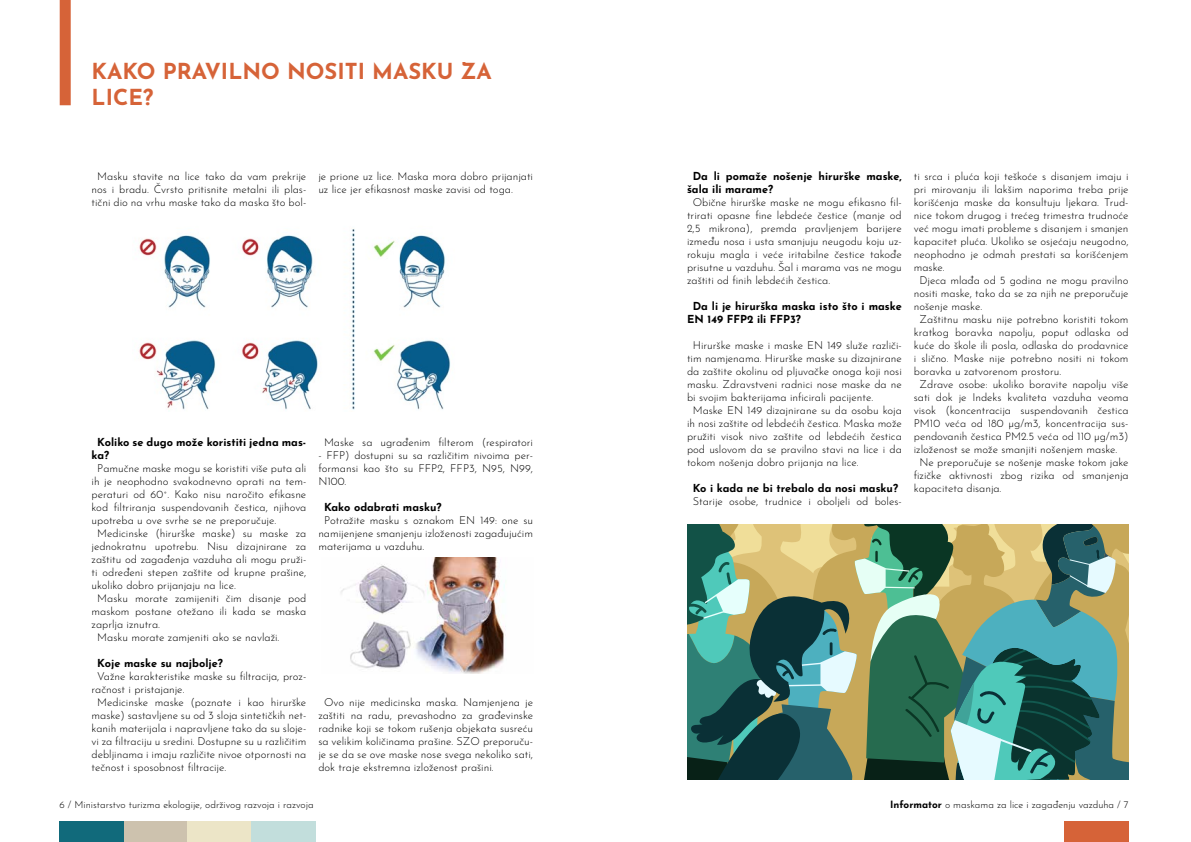
<style>
.page{position:relative;width:1191px;height:842px;background:#fff}
.page>*{position:absolute;margin:0;border:0;box-sizing:border-box;transform-origin:0 0}
.t1{font:700 22px/26.4px "Josefin Sans";color:#d66338}
.t2{font:300 11px/13px "Josefin Sans";color:#000;text-align:justify}
.t3{font:700 11px/13px "Josefin Sans";color:#000}
.t4{font:300 10px "Josefin Sans";color:#000}
.s1{font-weight:700}
</style>
<div class="page">
<div style="left:124px;top:821px;width:64px;height:21px;background:#cdc2ae"></div>
<div style="left:60px;top:821px;width:64px;height:21px;background:#116a7b"></div>
<div style="left:188px;top:821px;width:64px;height:21px;background:#ece5c7"></div>
<div style="left:252px;top:821px;width:64px;height:21px;background:#c2dedc"></div>
<div style="left:1064px;top:821px;width:64px;height:21px;background:#d66338"></div>
<div style="left:60px;top:0;width:11px;height:105px;background:#d66338"></div>
<img style="left:139px;top:229px;width:312px;height:181px">
<img style="left:340px;top:557px;width:166px;height:117px">
<svg style="left:687px;top:524px;width:441px;height:256px;background:#62886f"></svg>
<h1 class="t1" style="left:92px;top:56px;width:402px">KAKO PRAVILNO NOSITI MASKU ZA<br>LICE?</h1>
<p class="t2" style="left:92px;top:168px;width:216px;text-align:center">Masku stavite na lice tako da vam prekrije nos i bradu. Čvrsto pritisnite metalni ili plas&shy;tični dio na vrhu maske tako da maska što bol-</p>
<p class="t2" style="left:318px;top:168px;width:216px">je prione uz lice. Maska mora dobro prijanjati uz lice jer efikasnost maske zavisi od toga.</p>
<p class="t3" style="left:687px;top:168px;width:216px;text-indent:6px">Da li pomaže nošenje hirurške maske, šala ili marame?</p>
<p class="t2" style="left:687px;top:195px;width:216px;text-indent:6px">Obične hirurške maske ne mogu efikasno fil&shy;trirati opasne fine lebdeće čestice (manje od 2,5 mikrona), premda pravljenjem barijere između nosa i usta smanjuju neugodu koju uz&shy;rokuju magla i veće iritabilne čestice takođe prisutne u vazduhu. Šal i marama vas ne mogu zaštiti od finih lebdećih čestica.</p>
<p class="t3" style="left:687px;top:299px;width:216px;text-indent:6px">Da li je hirurška maska isto što i maske<br>EN 149 FFP2 ili FFP3?</p>
<p class="t2" style="left:692px;top:338px;width:211px">Hirurške maske i maske EN 149 služe različi-</p>
<p class="t2" style="left:687px;top:351px;width:216px">tim namjenama. Hirurške maske su dizajnirane</p>
<p class="t2" style="left:687px;top:364px;width:216px">da zaštite okolinu od pljuvačke onoga koji nosi</p>
<p class="t2" style="left:687px;top:377px;width:216px">masku. Zdravstveni radnici nose maske da ne</p>
<p class="t2" style="left:687px;top:390px;width:188px">bi svojim bakterijama inficirali pacijente.</p>
<p class="t2" style="left:692px;top:403px;width:211px">Maske EN 149 dizajnirane su da osobu koja</p>
<p class="t2" style="left:687px;top:416px;width:216px">ih nosi zaštite od lebdećih čestica. Maska može</p>
<p class="t2" style="left:687px;top:429px;width:216px">pružiti visok nivo zaštite od lebdećih čestica</p>
<p class="t2" style="left:687px;top:442px;width:216px">pod uslovom da se pravilno stavi na lice i da</p>
<p class="t2" style="left:687px;top:455px;width:173px">tokom nošenja dobro prijanja na lice.</p>
<p class="t3" style="left:692px;top:481px;width:207px">Ko i kada ne bi trebalo da nosi masku?</p>
<p class="t2" style="left:692px;top:494px;width:211px">Starije osobe, trudnice i oboljeli od boles-</p>
<p class="t3" style="left:92px;top:435px;width:216px;text-indent:6px">Koliko se dugo može koristiti jedna mas&shy;ka?</p>
<p class="t2" style="left:97px;top:461px;width:211px">Pamučne maske mogu se koristiti više puta ali</p>
<p class="t2" style="left:92px;top:474px;width:216px">ih je neophodno svakodnevno oprati na tem-</p>
<p class="t2" style="left:92px;top:487px;width:216px">peraturi od 60˚. Kako nisu naročito efikasne</p>
<p class="t2" style="left:92px;top:500px;width:216px">kod filtriranja suspendovanih čestica, njihova</p>
<p class="t2" style="left:92px;top:513px;width:186px">upotreba u ove svrhe se ne preporučuje.</p>
<p class="t2" style="left:97px;top:526px;width:211px">Medicinske (hirurške maske) su maske za</p>
<p class="t2" style="left:92px;top:539px;width:216px">jednokratnu upotrebu. Nisu dizajnirane za</p>
<p class="t2" style="left:92px;top:552px;width:216px">zaštitu od zagađenja vazduha ali mogu pruži-</p>
<p class="t2" style="left:92px;top:565px;width:216px">ti određeni stepen zaštite od krupne prašine,</p>
<p class="t2" style="left:92px;top:578px;width:146px">ukoliko dobro prijanjaju na lice.</p>
<p class="t2" style="left:97px;top:591px;width:211px">Masku morate zamijeniti čim disanje pod</p>
<p class="t2" style="left:92px;top:604px;width:216px">maskom postane otežano ili kada se maska</p>
<p class="t2" style="left:92px;top:617px;width:70px">zaprlja iznutra.</p>
<p class="t2" style="left:97px;top:630px;width:184px">Masku morate zamjeniti ako se navlaži.</p>
<p class="t3" style="left:97px;top:656px;width:127px">Koje maske su najbolje?</p>
<p class="t2" style="left:97px;top:669px;width:211px">Važne karakteristike maske su filtracija, proz-</p>
<p class="t2" style="left:92px;top:682px;width:94px">račnost i pristajanje.</p>
<p class="t2" style="left:97px;top:695px;width:211px">Medicinske maske (poznate i kao hirurške</p>
<p class="t2" style="left:92px;top:708px;width:216px">maske) sastavljene su od 3 sloja sintetičkih net-</p>
<p class="t2" style="left:92px;top:721px;width:216px">kanih materijala i napravljene tako da su sloje-</p>
<p class="t2" style="left:92px;top:734px;width:216px">vi za filtraciju u sredini. Dostupne su u različitim</p>
<p class="t2" style="left:92px;top:747px;width:216px">debljinama i imaju različite nivoe otpornosti na</p>
<p class="t2" style="left:92px;top:760px;width:136px">tečnost i sposobnost filtracije.</p>
<p class="t2" style="left:324px;top:435px;width:211px">Maske sa ugrađenim filterom (respiratori</p>
<p class="t2" style="left:318px;top:448px;width:216px">- FFP) dostupni su sa različitim nivoima per&shy;formansi kao što su FFP2, FFP3, N95, N99, N100.</p>
<p class="t3" style="left:324px;top:500px;width:119px">Kako odabrati masku?</p>
<p class="t2" style="left:318px;top:513px;width:216px;text-indent:6px">Potražite masku s oznakom EN 149: one su namijenjene smanjenju izloženosti zagađujućim materijama u vazduhu.</p>
<p class="t2" style="left:318px;top:695px;width:216px;text-indent:6px">Ovo nije medicinska maska. Namjenjena je zaštiti na radu, prevashodno za građevinske radnike koji se tokom rušenja objekata susreću sa velikim količinama prašine. SZO preporuču&shy;je se da se ove maske nose svega nekoliko sati, dok traje ekstremna izloženost prašini.</p>
<p class="t2" style="left:914px;top:169px;width:216px">ti srca i pluća koji teškoće s disanjem imaju i</p>
<p class="t2" style="left:914px;top:182px;width:216px">pri mirovanju ili lakšim naporima treba prije</p>
<p class="t2" style="left:914px;top:195px;width:216px">korišćenja maske da konsultuju ljekara. Trud-</p>
<p class="t2" style="left:914px;top:208px;width:216px">nice tokom drugog i trećeg trimestra trudnoće</p>
<p class="t2" style="left:914px;top:221px;width:216px">već mogu imati probleme s disanjem i smanjen</p>
<p class="t2" style="left:914px;top:234px;width:216px">kapacitet pluća. Ukoliko se osjećaju neugodno,</p>
<p class="t2" style="left:914px;top:247px;width:216px">neophodno je odmah prestati sa korišćenjem</p>
<p class="t2" style="left:914px;top:260px;width:32px">maske.</p>
<p class="t2" style="left:919px;top:273px;width:211px">Djeca mlađa od 5 godina ne mogu pravilno</p>
<p class="t2" style="left:914px;top:286px;width:216px">nositi maske, tako da se za njih ne preporučuje</p>
<p class="t2" style="left:914px;top:299px;width:70px">nošenje maske.</p>
<p class="t2" style="left:919px;top:312px;width:211px">Zaštitnu masku nije potrebno koristiti tokom</p>
<p class="t2" style="left:914px;top:325px;width:216px">kratkog boravka napolju, poput odlaska od</p>
<p class="t2" style="left:914px;top:338px;width:216px">kuće do škole ili posla, odlaska do prodavnice</p>
<p class="t2" style="left:914px;top:351px;width:216px">i slično. Maske nije potrebno nositi ni tokom</p>
<p class="t2" style="left:914px;top:364px;width:149px">boravka u zatvorenom prostoru.</p>
<p class="t2" style="left:919px;top:377px;width:211px">Zdrave osobe: ukoliko boravite napolju više</p>
<p class="t2" style="left:914px;top:390px;width:216px">sati dok je Indeks kvaliteta vazduha veoma</p>
<p class="t2" style="left:914px;top:403px;width:216px">visok (koncentracija suspendovanih čestica</p>
<p class="t2" style="left:914px;top:416px;width:216px">PM10 veća od 180 µg/m3, koncentracija sus-</p>
<p class="t2" style="left:914px;top:429px;width:216px">pendovanih čestica PM2.5 veća od 110 µg/m3)</p>
<p class="t2" style="left:914px;top:442px;width:205px">izloženost se može smanjiti nošenjem maske.</p>
<p class="t2" style="left:919px;top:455px;width:211px">Ne preporučuje se nošenje maske tokom jake</p>
<p class="t2" style="left:914px;top:468px;width:216px">fizičke aktivnosti zbog rizika od smanjenja</p>
<p class="t2" style="left:914px;top:481px;width:89px">kapaciteta disanja.</p>
<p class="t4" style="left:60px;top:797px;width:255px">6 / Ministarstvo turizma ekologije, održivog razvoja i razvoja</p>
<p class="t4" style="left:890px;top:797px;width:240px"><span class="s1">Informator</span> o maskama za lice i zagađenju vazduha / 7</p>
</div>
